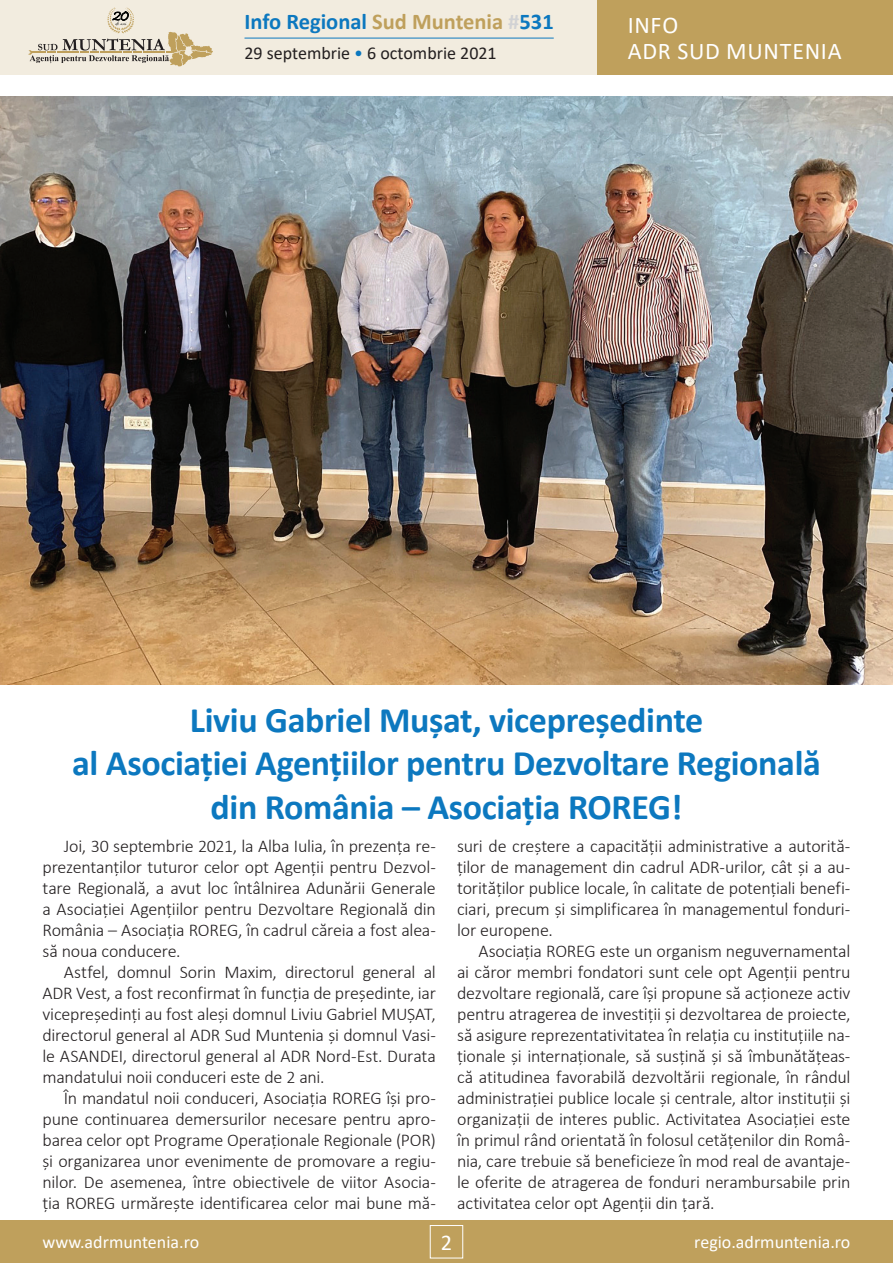
<style>
.page{position:relative;width:893px;height:1263px;background:#fff}
.page>*{position:absolute;margin:0;border:0;box-sizing:border-box;transform-origin:0 0}
.t1{font:700 36px/43.2px "Calibri";letter-spacing:-.01em;color:#0c78bf;text-align:center}
.t2{font:24px/25.5px "Calibri";letter-spacing:.03em;color:#fff}
.t3{font:700 22.5px "Calibri";color:#0c78bf}
.t4{font:22.5px "Calibri";color:#fff}
.t5{font:300 18px/21px "Calibri";letter-spacing:-.015em;color:#231f20;text-align:justify}
.t6{font:18px "Calibri";color:#fff}
.t7{font:18px "Calibri";color:#231f20}
.s1{color:#bfa05c}
.s2{color:#d1d2d4}
.s3{color:#0c78bf}
</style>
<div class="page">
<div style="left:0;top:1220px;width:893px;height:43px;background:#bfa05c"></div>
<div style="left:430px;top:1225px;width:33px;height:33px;border:1px solid #fff"></div>
<div style="left:0;top:0;width:893px;height:75px;background:#f2ecdf"></div>
<div style="left:597px;top:0;width:296px;height:75px;background:#bfa05c"></div>
<hr style="left:244px;top:38px;width:310px;height:1px;background:#0c78bf">
<svg style="left:29px;top:8px;width:184px;height:58px"></svg>
<img style="left:0;top:96px;width:893px;height:588px">
<p class="t3" style="left:244px;top:6px;width:311px">Info Regional <span class="s1">Sud Muntenia</span> <span class="s2">#</span>531</p>
<p class="t7" style="left:244px;top:41px;width:254px">29 septembrie <span class="s3">•</span> 6 octombrie 2021</p>
<h2 class="t2" style="left:628px;top:12px;width:216px">INFO<br>ADR SUD MUNTENIA</h2>
<h1 class="t1" style="left:72px;top:698px;width:750px">Liviu Gabriel Mușat, vicepreședinte<br>al Asociației Agențiilor pentru Dezvoltare Regională din România – Asociația ROREG!</h1>
<p class="t5" style="left:43px;top:835px;width:395px;text-indent:21px">Joi, 30 septembrie 2021, la Alba Iulia, în prezența re&shy;prezentanților tuturor celor opt Agenții pentru Dezvol&shy;tare Regională, a avut loc întâlnirea Adunării Generale a Asociației Agențiilor pentru Dezvoltare Regională din România – Asociația ROREG, în cadrul căreia a fost alea&shy;să noua conducere.</p>
<p class="t5" style="left:43px;top:961px;width:395px;text-indent:21px">Astfel, domnul Sorin Maxim, directorul general al ADR Vest, a fost reconfirmat în funcția de președinte, iar vicepreședinți au fost aleși domnul Liviu Gabriel MUȘAT, directorul general al ADR Sud Muntenia și domnul Vasi&shy;le ASANDEI, directorul general al ADR Nord-Est. Durata mandatului noii conduceri este de 2 ani.</p>
<p class="t5" style="left:43px;top:1087px;width:395px;text-indent:21px">În mandatul noii conduceri, Asociația ROREG își pro&shy;pune continuarea demersurilor necesare pentru apro&shy;barea celor opt Programe Operaționale Regionale (POR) și organizarea unor evenimente de promovare a regiu&shy;nilor. De asemenea, între obiectivele de viitor Asocia&shy;ția ROREG urmărește identificarea celor mai bune mă-</p>
<p class="t5" style="left:457px;top:835px;width:395px">suri de creștere a capacității administrative a autorită&shy;ților de management din cadrul ADR-urilor, cât și a au&shy;torităților publice locale, în calitate de potențiali benefi&shy;ciari, precum și simplificarea în managementul fonduri&shy;lor europene.</p>
<p class="t5" style="left:457px;top:940px;width:395px;text-indent:21px">Asociația ROREG este un organism neguvernamental ai căror membri fondatori sunt cele opt Agenții pentru dezvoltare regională, care își propune să acționeze activ pentru atragerea de investiții și dezvoltarea de proiecte, să asigure reprezentativitatea în relația cu instituțiile na&shy;ționale și internaționale, să susțină și să îmbunătățeas&shy;că atitudinea favorabilă dezvoltării regionale, în rândul administrației publice locale și centrale, altor instituții și organizații de interes public. Activitatea Asociației este în primul rând orientată în folosul cetățenilor din Româ&shy;nia, care trebuie să beneficieze în mod real de avantaje&shy;le oferite de atragerea de fonduri nerambursabile prin activitatea celor opt Agenții din țară.</p>
<p class="t6" style="left:43px;top:1230px;width:158px">www.adrmuntenia.ro</p>
<p class="t4" style="left:441px;top:1226px;width:13px">2</p>
<p class="t6" style="left:694px;top:1230px;width:158px">regio.adrmuntenia.ro</p>
</div>
